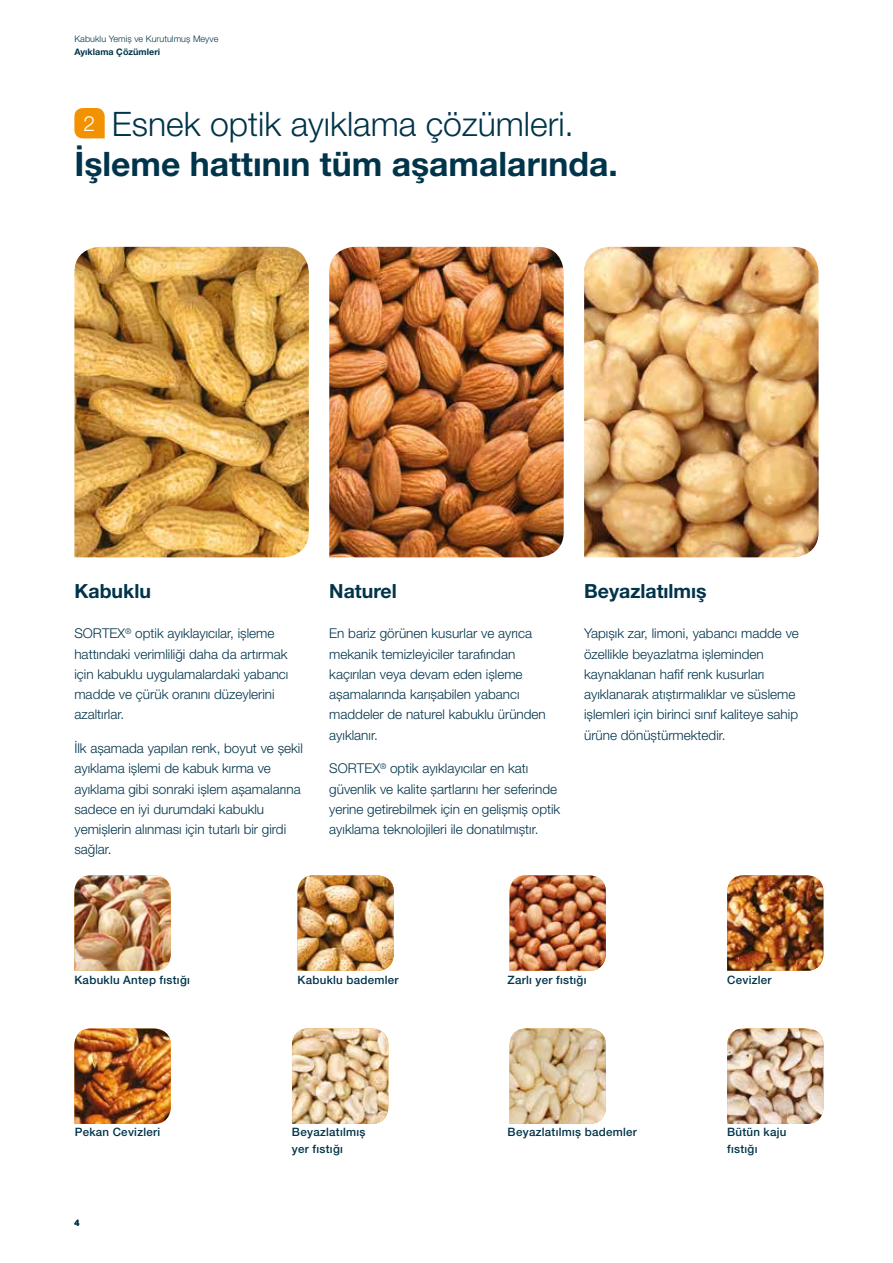
<style>
.page{position:relative;width:893px;height:1263px;background:#fff}
.page>*{position:absolute;margin:0;border:0;box-sizing:border-box;transform-origin:0 0}
.t1{font:700 33.75px "Helvetica Neue LT Pro";color:#00344a}
.t2{font:300 33.75px "Helvetica Neue LT Pro";color:#00344a}
.t3{font:300 21px "Helvetica Neue LT Pro";color:#fff}
.t4{font:700 19.5px "Helvetica Neue LT Pro";color:#00344a}
.t5{font:300 13.5px/20.2px "Helvetica Neue LT Pro";color:#00344a}
.t6{font:500 11.55px/16.5px "Helvetica Neue LT Pro";letter-spacing:.025em;color:#00344a}
.t7{font:300 9px "Helvetica Neue LT Pro";letter-spacing:.005em;color:#00344a}
.t8{font:700 9px "Helvetica Neue LT Pro";letter-spacing:.005em;color:#00344a}
</style>
<div class="page">
<img style="left:74px;top:875px;width:97px;height:96px">
<img style="left:297px;top:875px;width:97px;height:96px">
<img style="left:510px;top:875px;width:96px;height:96px">
<img style="left:727px;top:875px;width:96px;height:96px">
<img style="left:74px;top:1028px;width:97px;height:96px">
<img style="left:292px;top:1028px;width:96px;height:96px">
<svg style="left:74px;top:108px;width:31px;height:30px"></svg>
<img style="left:727px;top:1028px;width:96px;height:96px">
<img style="left:510px;top:1028px;width:96px;height:96px">
<img style="left:74px;top:247px;width:235px;height:310px">
<img style="left:329px;top:247px;width:235px;height:310px">
<img style="left:584px;top:247px;width:235px;height:310px">
<p class="t7" style="left:74px;top:33px;width:145px">Kabuklu Yemiş ve Kurutulmuş Meyve</p>
<p class="t8" style="left:74px;top:46px;width:87px">Ayıklama Çözümleri</p>
<h1 class="t2" style="left:112px;top:103px;width:463px">Esnek optik ayıklama çözümleri.</h1>
<h1 class="t1" style="left:74px;top:143px;width:545px">İşleme hattının tüm aşamalarında.</h1>
<h2 class="t3" style="left:84px;top:110px;width:13px">2</h2>
<h3 class="t4" style="left:74px;top:578px;width:78px">Kabuklu</h3>
<h3 class="t4" style="left:329px;top:578px;width:69px">Naturel</h3>
<h3 class="t4" style="left:584px;top:578px;width:124px">Beyazlatılmış</h3>
<p class="t5" style="left:74px;top:623px;width:216px">SORTEX<sup>®</sup> optik ayıklayıcılar, işleme hattındaki verimliliği daha da artırmak için kabuklu uygulamalardaki yabancı madde ve çürük oranını düzeylerini azaltırlar.</p>
<p class="t5" style="left:74px;top:738px;width:230px">İlk aşamada yapılan renk, boyut ve şekil ayıklama işlemi de kabuk kırma ve ayıklama gibi sonraki işlem aşamalarına sadece en iyi durumdaki kabuklu yemişlerin alınması için tutarlı bir girdi sağlar.</p>
<p class="t5" style="left:329px;top:623px;width:218px">En bariz görünen kusurlar ve ayrıca mekanik temizleyiciler tarafından kaçırılan veya devam eden işleme aşamalarında karışabilen yabancı maddeler de naturel kabuklu üründen ayıklanır.</p>
<p class="t5" style="left:329px;top:758px;width:233px">SORTEX<sup>®</sup> optik ayıklayıcılar en katı güvenlik ve kalite şartlarını her seferinde yerine getirebilmek için en gelişmiş optik ayıklama teknolojileri ile donatılmıştır.</p>
<p class="t5" style="left:584px;top:623px;width:216px">Yapışık zar, limoni, yabancı madde ve özellikle beyazlatma işleminden kaynaklanan hafif renk kusurları ayıklanarak atıştırmalıklar ve süsleme işlemleri için birinci sınıf kaliteye sahip ürüne dönüştürmektedir.</p>
<p class="t6" style="left:74px;top:972px;width:117px">Kabuklu Antep fıstığı</p>
<p class="t6" style="left:508px;top:972px;width:80px">Zarlı yer fıstığı</p>
<p class="t6" style="left:297px;top:972px;width:103px">Kabuklu bademler</p>
<p class="t6" style="left:727px;top:972px;width:46px">Cevizler</p>
<p class="t6" style="left:75px;top:1124px;width:87px">Pekan Cevizleri</p>
<p class="t6" style="left:508px;top:1124px;width:131px">Beyazlatılmış bademler</p>
<p class="t6" style="left:292px;top:1124px;width:75px">Beyazlatılmış yer fıstığı</p>
<p class="t6" style="left:727px;top:1124px;width:61px">Bütün kaju fıstığı</p>
<p class="t8" style="left:74px;top:1217px;width:7px">4</p>
</div>
